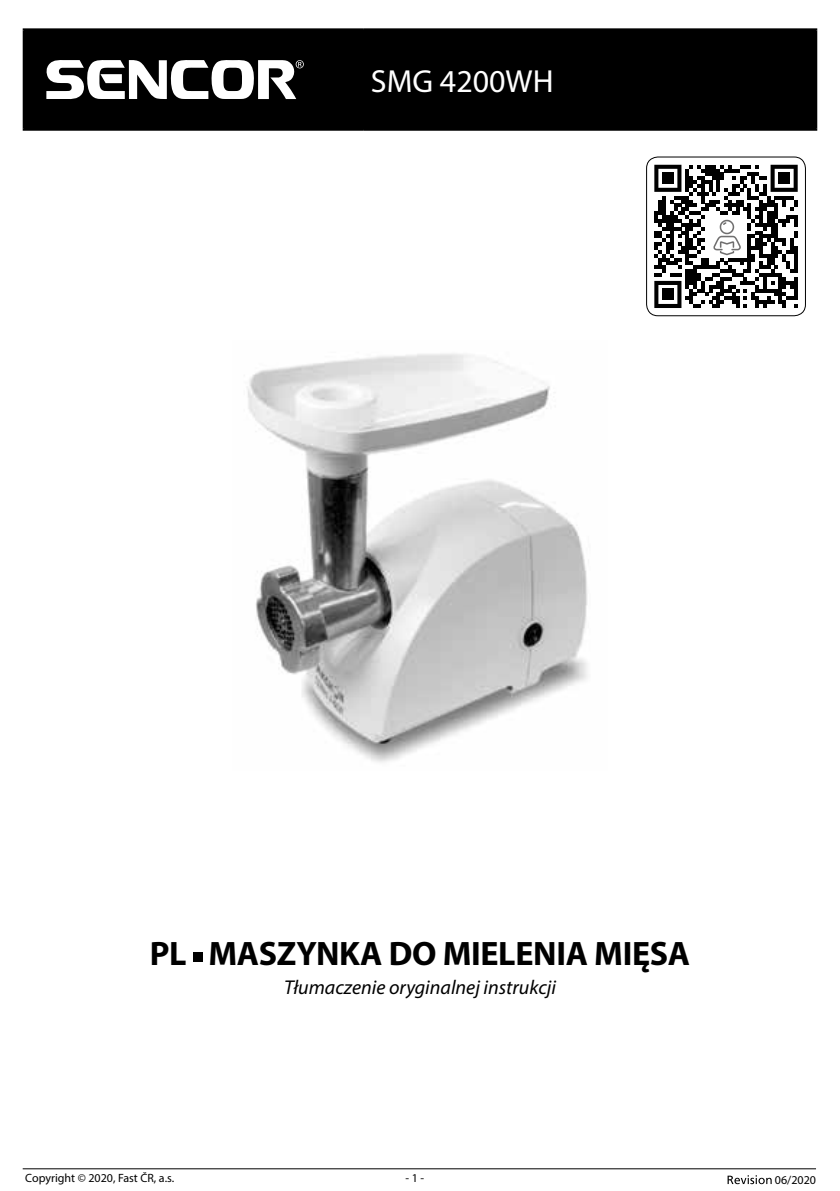
<style>
.page{position:relative;width:840px;height:1191px;background:#fff}
.page>*{position:absolute;margin:0;border:0;box-sizing:border-box;transform-origin:0 0}
.t1{font:700 34px "Myriad Pro";letter-spacing:-.01em;color:#000}
.t2{font:32px "Myriad Pro";color:#fff}
.t3{font:italic 20px "Myriad Pro";color:#000}
.t4{font:12px "Myriad Pro";color:#000}
</style>
<div class="page">
<svg style="left:727px;top:1175px;width:44px;height:9px"></svg>
<hr style="left:23px;top:1168px;width:792px;height:1px;background:#000">
<div style="left:193px;top:952px;width:9px;height:9px;background:#000"></div>
<div style="left:25px;top:30px;width:789px;height:99px;background:#000"></div>
<hr style="left:23px;top:28px;width:340px;height:2px;background:#000">
<hr style="left:23px;top:30px;width:2px;height:99px;background:#000">
<hr style="left:361px;top:30px;width:2px;height:99px;background:#000">
<hr style="left:23px;top:129px;width:340px;height:2px;background:#000">
<hr style="left:363px;top:28px;width:453px;height:2px;background:#000">
<hr style="left:814px;top:30px;width:2px;height:99px;background:#000">
<hr style="left:363px;top:129px;width:453px;height:2px;background:#000">
<svg style="left:45px;top:59px;width:258px;height:41px"></svg>
<img style="left:247px;top:353px;width:341px;height:410px">
<svg style="left:646px;top:157px;width:159px;height:159px"></svg>
<h2 class="t2" style="left:370px;top:61px;width:184px">SMG 4200WH</h2>
<h1 class="t1" style="left:150px;top:931px;width:541px">PL MASZYNKA DO MIELENIA MIĘSA</h1>
<h3 class="t3" style="left:284px;top:974px;width:273px">Tłumaczenie oryginalnej instrukcji</h3>
<p class="t4" style="left:25px;top:1170px;width:150px">Copyright © 2020, Fast ČR, a.s.</p>
<p class="t4" style="left:405px;top:1170px;width:20px">- 1 -</p>
<p class="t4" style="left:774px;top:1172px;width:43px">06/2020</p>
</div>
